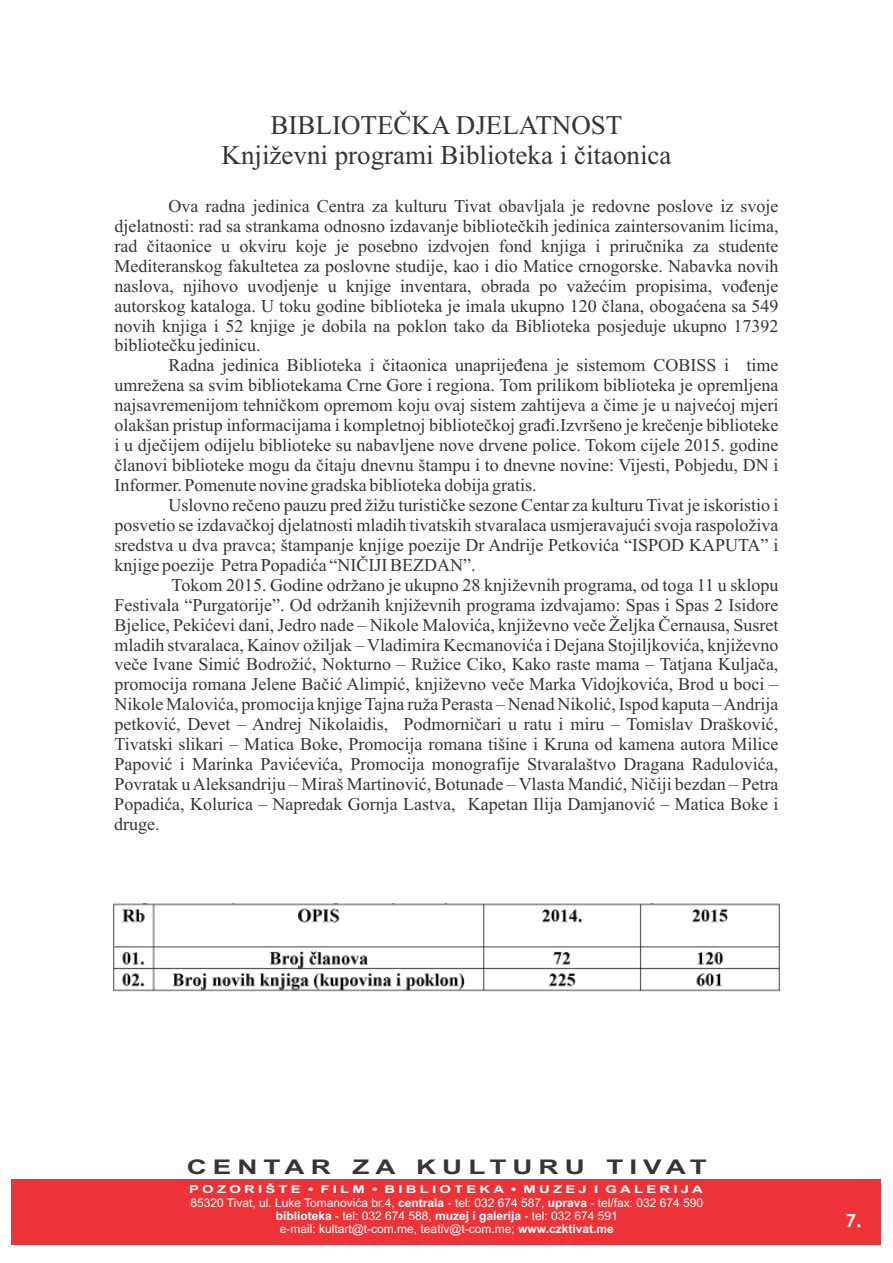
<style>
.page{position:relative;width:893px;height:1263px;background:#fff}
.page>*{position:absolute;margin:0;border:0;box-sizing:border-box;transform-origin:0 0}
.t1{font:27px/29.8px "Times New Roman";color:#383336;text-align:center}
.t2{font:700 20.25px "Arial";letter-spacing:.22em;color:#383336;scale:1.38 1}
.t3{font:18px/20px "Times New Roman";color:#383336;text-align:justify}
.t4{font:700 18px "Trebuchet MS";color:#fff}
.t5{font:12px "Arial";color:#fff}
.t6{font:700 10.8px "Arial";letter-spacing:.22em;color:#fff;scale:1.38 1}
.s1{font-weight:700}
</style>
<div class="page">
<div style="left:12px;top:1179px;width:869px;height:66px;background:#ed3338"></div>
<img style="left:113px;top:904px;width:667px;height:88px">
<h1 class="t1" style="left:222px;top:113px;width:451px">BIBLIOTEČKA DJELATNOST<br>Književni programi Biblioteka i čitaonica</h1>
<p class="t3" style="left:114px;top:198px;width:666px;text-indent:54px">Ova radna jedinica Centra za kulturu Tivat obavljala je redovne poslove iz svoje djelatnosti: rad sa strankama odnosno izdavanje bibliotečkih jedinica zaintersovanim licima, rad čitaonice u okviru koje je posebno izdvojen fond knjiga i priručnika za studente Mediteranskog fakultetea za poslovne studije, kao i dio Matice crnogorske. Nabavka novih naslova, njihovo uvodjenje u knjige inventara, obrada po važećim propisima, vođenje autorskog kataloga. U toku godine biblioteka je imala ukupno 120 člana, obogaćena sa 549 novih knjiga i 52 knjige je dobila na poklon tako da Biblioteka posjeduje ukupno 17392 bibliotečku jedinicu.</p>
<p class="t3" style="left:114px;top:357px;width:666px;text-indent:54px">Radna jedinica Biblioteka i čitaonica unaprijeđena je sistemom COBISS i time umrežena sa svim bibliotekama Crne Gore i regiona. Tom prilikom biblioteka je opremljena najsavremenijom tehničkom opremom koju ovaj sistem zahtijeva a čime je u najvećoj mjeri olakšan pristup informacijama i kompletnoj bibliotečkoj građi.Izvršeno je krečenje biblioteke i u dječijem odijelu biblioteke su nabavljene nove drvene police. Tokom cijele 2015. godine članovi biblioteke mogu da čitaju dnevnu štampu i to dnevne novine: Vijesti, Pobjedu, DN i Informer. Pomenute novine gradska biblioteka dobija gratis.</p>
<p class="t3" style="left:114px;top:497px;width:666px;text-indent:54px">Uslovno rečeno pauzu pred žižu turističke sezone Centar za kulturu Tivat je iskoristio i posvetio se izdavačkoj djelatnosti mladih tivatskih stvaralaca usmjeravajući svoja raspoloživa sredstva u dva pravca; štampanje knjige poezije Dr Andrije Petkovića “ISPOD KAPUTA” i knjige poezije Petra Popadića “NIČIJI BEZDAN”.</p>
<p class="t3" style="left:114px;top:576px;width:666px;text-indent:57px">Tokom 2015. Godine održano je ukupno 28 književnih programa, od toga 11 u sklopu Festivala “Purgatorije”. Od održanih književnih programa izdvajamo: Spas i Spas 2 Isidore Bjelice, Pekićevi dani, Jedro nade – Nikole Malovića, književno veče Željka Černausa, Susret mladih stvaralaca, Kainov ožiljak – Vladimira Kecmanovića i Dejana Stojiljkovića, književno veče Ivane Simić Bodrožić, Nokturno – Ružice Ciko, Kako raste mama – Tatjana Kuljača, promocija romana Jelene Bačić Alimpić, književno veče Marka Vidojkovića, Brod u boci – Nikole Malovića, promocija knjige Tajna ruža Perasta – Nenad Nikolić, Ispod kaputa – Andrija petković, Devet – Andrej Nikolaidis, Podmorničari u ratu i miru – Tomislav Drašković, Tivatski slikari – Matica Boke, Promocija romana tišine i Kruna od kamena autora Milice Papović i Marinka Pavićevića, Promocija monografije Stvaralaštvo Dragana Radulovića, Povratak u Aleksandriju – Miraš Martinović, Botunade – Vlasta Mandić, Ničiji bezdan – Petra Popadića, Kolurica – Napredak Gornja Lastva, Kapetan Ilija Damjanović – Matica Boke i druge.</p>
<p class="t2" style="left:187px;top:1159px;width:378px">CENTAR ZA KULTURU TIVAT</p>
<p class="t6" style="left:189px;top:1185px;width:374px">POZORIŠTE • FILM • BIBLIOTEKA • MUZEJ I GALERIJA</p>
<p class="t5" style="left:190px;top:1198px;width:514px">85320 Tivat, ul. Luke Tomanovi a br.4, <span class="s1">centrala</span> - tel: 032 674 587, <span class="s1">uprava</span> - tel/fax: 032 674 590</p>
<p class="t5" style="left:356px;top:1198px;width:7px">ć</p>
<p class="t5" style="left:276px;top:1211px;width:344px"><span class="s1">biblioteka</span> - tel: 032 674 588, <span class="s1">muzej i galerija</span> - tel: 032 674 591</p>
<p class="t5" style="left:280px;top:1225px;width:335px">e-mail: kultart@t-com.me, teativ@t-com.me; <span class="s1">www.czktivat.me</span></p>
<p class="t4" style="left:845px;top:1214px;width:19px">7.</p>
</div>
